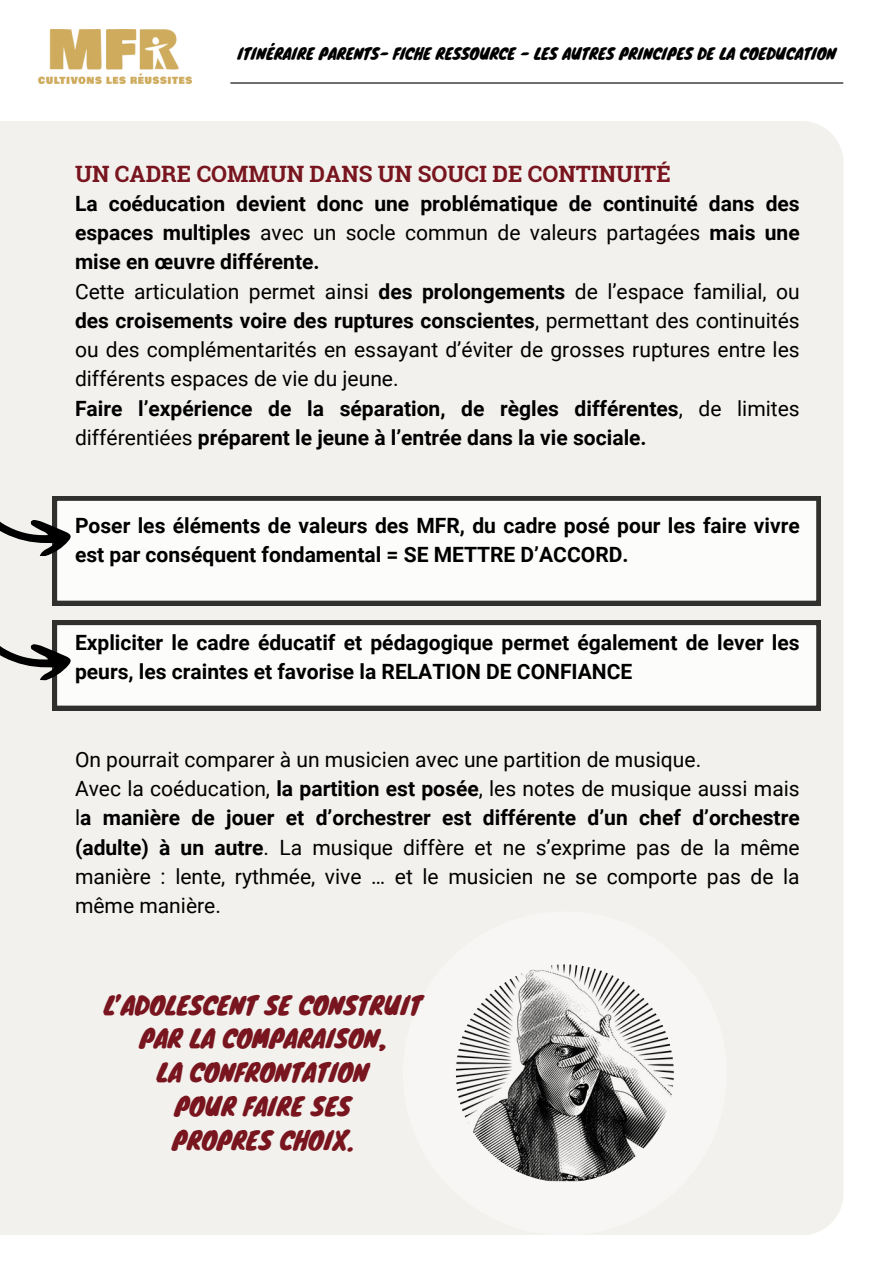
<style>
.page{position:relative;width:894px;height:1264px;background:#fff}
.page>*{position:absolute;margin:0;border:0;box-sizing:border-box;transform-origin:0 0}
.t1{font:24.45px/33.8px "Knewave";color:#78151e;text-align:center}
.t2{font:700 22.5px "Roboto Slab";color:#78151e}
.t3{font:700 21px/29.2px "Roboto";color:#000}
.t4{font:21px/29.2px "Roboto";color:#000}
.t5{font:15.3px "Knewave";color:#000}
.s1{font-weight:400}
.s2{font-weight:700}
</style>
<div class="page">
<img style="left:38px;top:29px;width:153px;height:54px">
<hr style="left:231px;top:82px;width:611px;height:2px;background:#000">
<div style="left:0;top:121px;width:843px;height:1113px;background:#f3f1ed"></div>
<svg style="left:53px;top:496px;width:767px;height:109px"></svg>
<svg style="left:0;top:468px;width:72px;height:88px;background:#c6c5c2"></svg>
<svg style="left:53px;top:620px;width:767px;height:90px"></svg>
<svg style="left:0;top:593px;width:72px;height:87px;background:#c1c0bd"></svg>
<div style="left:403px;top:911px;width:323px;height:324px;background:#f7f6f4;border-radius:50%"></div>
<img style="left:456px;top:964px;width:217px;height:218px;border-radius:50%">
<p class="t5" style="left:237px;top:41px;width:600px">ITINÉRAIRE PARENTS- FICHE RESSOURCE - LES AUTRES PRINCIPES DE LA COEDUCATION</p>
<p class="t2" style="left:75px;top:158px;width:597px">UN CADRE COMMUN DANS UN SOUCI DE CONTINUITÉ</p>
<p class="t3" style="left:75px;top:188px;width:726px">La coéducation devient donc une problématique de continuité dans des espaces multiples <span class="s1">avec un socle commun de valeurs partagées</span> mais une mise en œuvre différente.<br><span class="s1">Cette articulation permet ainsi</span> des prolongements <span class="s1">de l’espace familial, ou </span>des croisements voire des ruptures conscientes<span class="s1">, permettant des continuités ou des complémentarités en essayant d’éviter de grosses ruptures entre les différents espaces de vie du jeune.<br></span>Faire l’expérience de la séparation, de règles différentes<span class="s1">, de limites différentiées</span> préparent le jeune à l’entrée dans la vie sociale.</p>
<p class="t3" style="left:75px;top:510px;width:726px">Poser les éléments de valeurs des MFR, du cadre posé pour les faire vivre est par conséquent fondamental = SE METTRE D’ACCORD.</p>
<p class="t3" style="left:75px;top:627px;width:726px">Expliciter le cadre éducatif et pédagogique permet également de lever les peurs, les craintes et favorise la RELATION DE CONFIANCE</p>
<p class="t4" style="left:75px;top:744px;width:726px">On pourrait comparer à un musicien avec une partition de musique.<br>Avec la coéducation, <span class="s2">la partition est posée</span>, les notes de musique aussi mais l<span class="s2">a manière de jouer et d’orchestrer est différente d’un chef d’orchestre (adulte) à un autre</span>. La musique diffère et ne s’exprime pas de la même manière : lente, rythmée, vive … et le musicien ne se comporte pas de la même manière.</p>
<p class="t1" style="left:104px;top:987px;width:319px">L’ADOLESCENT SE CONSTRUIT<br>PAR LA COMPARAISON,<br>LA CONFRONTATION<br>POUR FAIRE SES<br>PROPRES CHOIX.</p>
</div>
